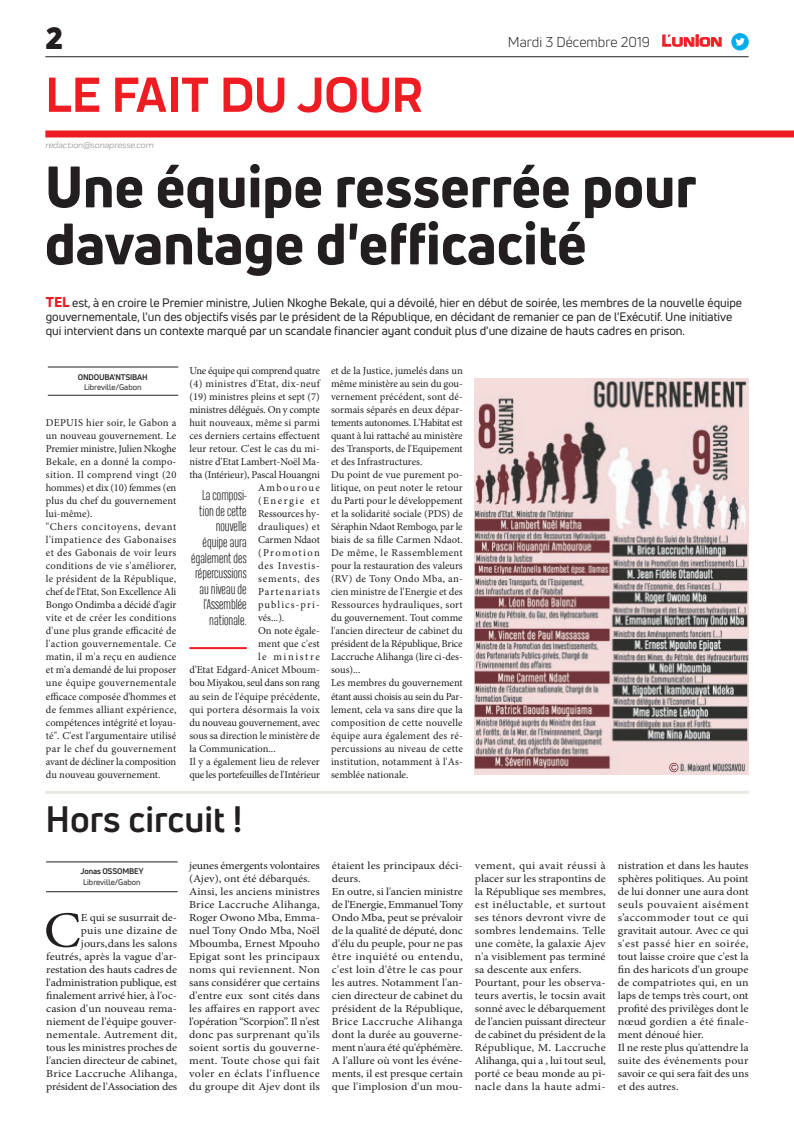
<style>
.page{position:relative;width:794px;height:1129px;background:#fff}
.page>*{position:absolute;margin:0;border:0;box-sizing:border-box;transform-origin:0 0}
.t1{font:800 57px/57px "Uni Neue";color:#231f20}
.t2{font:700 51px "Praktika";color:#ee1d23}
.t3{font:50.8px "Minion Pro";color:#231f20;scale:1.1 1}
.t4{font:700 36px "Uni Neue";color:#231f20}
.t5{font:900 30px "Uni Neue";color:#231f20}
.t6{font:14px "Uni Neue";color:#231f20}
.t7{font:300 13px/15.6px "Heading Compressed Pro";color:#231f20;text-align:right}
.t8{font:12px/14.4px "Uni Neue";color:#231f20}
.t9{font:10.8px/13px "Minion Pro";color:#231f20;scale:1.1 1}
.t10{font:10.5px/13px "Minion Pro";color:#231f20}
.t11{font:10.5px "Minion Pro";letter-spacing:-.02em;color:#231f20}
.t12{font:10.5px "Minion Pro";letter-spacing:.03em;color:#231f20}
.t13{font:10.5px "Minion Pro";letter-spacing:-.035em;color:#231f20}
.t14{font:10.5px "Minion Pro";letter-spacing:-.03em;color:#231f20}
.t15{font:10.5px "Minion Pro";letter-spacing:.025em;color:#231f20}
.t16{font:10.5px "Minion Pro";letter-spacing:.12em;color:#231f20}
.t17{font:10.5px "Minion Pro";letter-spacing:.07em;color:#231f20}
.t18{font:10.5px "Minion Pro";letter-spacing:.095em;color:#231f20}
.t19{font:10.5px "Minion Pro";letter-spacing:.105em;color:#231f20}
.t20{font:10.5px "Minion Pro";letter-spacing:.075em;color:#231f20}
.t21{font:10.5px "Minion Pro";letter-spacing:.14em;color:#231f20}
.t22{font:10.5px "Minion Pro";letter-spacing:.15em;color:#231f20}
.t23{font:italic 9px "Praktika";color:#818386}
.t24{font:8px "Uni Neue";color:#231f20}
.t25{font:700 8px "Uni Neue";letter-spacing:-.02em;color:#231f20}
.s1{font-family:"Eurostile";font-weight:600;font-size:14.9px;color:#ee1d23}
.s2{font-family:"Eurostile";font-weight:600;font-size:11.4px;color:#ee1d23}
.s3{font-weight:800;font-size:14px;color:#ee1d23}
</style>
<div class="page">
<hr style="left:45px;top:56px;width:703px;height:1px;background:#231f20">
<svg style="left:662px;top:34px;width:60px;height:13px"></svg>
<div style="left:731px;top:33px;width:17px;height:18px;background:#00aeef;border-radius:50%"></div>
<svg style="left:735px;top:38px;width:10px;height:8px"></svg>
<div style="left:45px;top:130px;width:749px;height:7px;background:#ee1d23"></div>
<hr style="left:189px;top:647px;width:58px;height:2px;background:#ee1d23">
<hr style="left:48px;top:394px;width:130px;height:1px;background:#231f20">
<hr style="left:48px;top:367px;width:130px;height:1px;background:#231f20">
<hr style="left:46px;top:891px;width:132px;height:1px;background:#231f20">
<hr style="left:46px;top:861px;width:132px;height:1px;background:#231f20">
<hr style="left:45px;top:790px;width:703px;height:3px;background:#e7e8e2">
<img style="left:474px;top:378px;width:274px;height:396px">
<svg style="left:669px;top:762px;width:9px;height:10px"></svg>
<h3 class="t5" style="left:45px;top:17px;width:19px">2</h3>
<h2 class="t2" style="left:45px;top:54px;width:378px">LE FAIT DU JOUR</h2>
<p class="t23" style="left:45px;top:139px;width:110px">redaction@sonapresse.com</p>
<p class="t6" style="left:508px;top:33px;width:216px">Mardi 3 Décembre 2019 <span class="s1">L</span><span class="s2">UNION</span></p>
<h1 class="t1" style="left:45px;top:157px;width:653px">Une équipe resserrée pour davantage d'efficacité</h1>
<p class="t8" style="left:46px;top:295px;width:698px"><span class="s3">TEL</span> est, à en croire le Premier ministre, Julien Nkoghe Bekale, qui a dévoilé, hier en début de soirée, les membres de la nouvelle équipe gouvernementale, l'un des objectifs visés par le président de la République, en décidant de remanier ce pan de l'Exécutif. Une initiative qui intervient dans un contexte marqué par un scandale financier ayant conduit plus d'une dizaine de hauts cadres en prison.</p>
<p class="t25" style="left:78px;top:371px;width:71px">ONDOUBA'NTSIBAH</p>
<p class="t24" style="left:84px;top:381px;width:59px">Libreville/Gabon</p>
<p class="t10" style="left:46px;top:416px;width:132px">DEPUIS hier soir, le Gabon a un nouveau gouvernement. Le<br>Premier ministre, Julien Nkoghe<br>Bekale, en a donné la compo&shy;sition. Il comprend vingt (20 hommes) et dix (10) femmes (en plus du chef du gouvernement lui-même).<br>"Chers concitoyens, devant l'impatience des Gabonaises et des Gabonais de voir leurs conditions de vie s'améliorer, le président de la République, chef de l'Etat, Son Excellence Ali<br>Bongo Ondimba a décidé d'agir vite et de créer les conditions d'une plus grande efficacité de l'action gouvernementale. Ce matin, il m'a reçu en audience et m'a demandé de lui proposer une équipe gouvernementale efficace composée d'hommes et de femmes alliant expérience, compétences intégrité et loyau&shy;té". C'est l'argumentaire utilisé par le chef du gouvernement avant de décliner la composition du nouveau gouvernement.</p>
<p class="t13" style="left:189px;top:364px;width:132px">Une équipe qui comprend quatre</p>
<p class="t12" style="left:189px;top:377px;width:132px">(4) ministres d'Etat, dix-neuf</p>
<p class="t10" style="left:189px;top:390px;width:132px">(19) ministres pleins et sept (7)</p>
<p class="t10" style="left:189px;top:403px;width:132px">ministres délégués. On y compte</p>
<p class="t10" style="left:189px;top:416px;width:132px">huit nouveaux, même si parmi</p>
<p class="t10" style="left:189px;top:429px;width:132px">ces derniers certains effectuent</p>
<p class="t10" style="left:189px;top:442px;width:132px">leur retour. C'est le cas du mi-</p>
<p class="t10" style="left:189px;top:455px;width:132px">nistre d'Etat Lambert-Noël Ma-</p>
<p class="t10" style="left:189px;top:468px;width:132px">tha (Intérieur), Pascal Houangni</p>
<p class="t16" style="left:258px;top:481px;width:63px">Ambouroue</p>
<p class="t21" style="left:258px;top:494px;width:63px">(Energie et</p>
<p class="t10" style="left:258px;top:507px;width:63px">Ressources hy-</p>
<p class="t12" style="left:258px;top:520px;width:63px">drauliques) et</p>
<p class="t10" style="left:258px;top:533px;width:63px">Carmen Ndaot</p>
<p class="t16" style="left:258px;top:546px;width:63px">(Promotion</p>
<p class="t17" style="left:258px;top:559px;width:63px">des Investis-</p>
<p class="t20" style="left:258px;top:572px;width:63px">sements, des</p>
<p class="t18" style="left:258px;top:585px;width:63px">Partenariats</p>
<p class="t19" style="left:258px;top:598px;width:63px">publics-pri-</p>
<p class="t10" style="left:258px;top:611px;width:28px">vés...).</p>
<p class="t10" style="left:258px;top:624px;width:63px">On note égale-</p>
<p class="t10" style="left:258px;top:637px;width:63px">ment que c'est</p>
<p class="t22" style="left:258px;top:650px;width:63px">le ministre</p>
<p class="t10" style="left:189px;top:663px;width:132px">d'Etat Edgard-Anicet Mboum-</p>
<p class="t14" style="left:189px;top:676px;width:132px">bou Miyakou, seul dans son rang</p>
<p class="t10" style="left:189px;top:689px;width:132px">au sein de l'équipe précédente,</p>
<p class="t15" style="left:189px;top:702px;width:132px">qui portera désormais la voix</p>
<p class="t11" style="left:189px;top:715px;width:132px">du nouveau gouvernement, avec</p>
<p class="t10" style="left:189px;top:728px;width:132px">sous sa direction le ministère de</p>
<p class="t10" style="left:189px;top:741px;width:88px">la Communication...</p>
<p class="t10" style="left:189px;top:754px;width:132px">Il y a également lieu de relever</p>
<p class="t11" style="left:189px;top:767px;width:132px">que les portefeuilles de l'Intérieur</p>
<p class="t7" style="left:191px;top:489px;width:57px">La composi&shy;tion de cette nouvelle équipe aura également des répercussions au niveau de l’Assemblée nationale.</p>
<p class="t10" style="left:331px;top:364px;width:133px">et de la Justice, jumelés dans un même ministère au sein du gou&shy;vernement précédent, sont dé&shy;sormais séparés en deux dépar&shy;tements autonomes. L'Habitat est quant à lui rattaché au ministère des Transports, de l'Equipement et des Infrastructures.<br>Du point de vue purement po&shy;litique, on peut noter le retour du Parti pour le développement et la solidarité sociale (PDS) de<br>Séraphin Ndaot Rembogo, par le biais de sa fille Carmen Ndaot.<br>De même, le Rassemblement pour la restauration des valeurs (RV) de Tony Ondo Mba, an&shy;cien ministre de l'Energie et des<br>Ressources hydrauliques, sort du gouvernement. Tout comme l'ancien directeur de cabinet du président de la République, Brice<br>Laccruche Alihanga (lire ci-des&shy;sous)...<br>Les membres du gouvernement étant aussi choisis au sein du Par&shy;lement, cela va sans dire que la composition de cette nouvelle équipe aura également des ré&shy;percussions au niveau de cette institution, notamment à l'As&shy;semblée nationale.</p>
<h3 class="t4" style="left:45px;top:795px;width:199px">Hors circuit !</h3>
<p class="t25" style="left:81px;top:865px;width:64px">Jonas OSSOMBEY</p>
<p class="t24" style="left:83px;top:876px;width:59px">Libreville/Gabon</p>
<p class="t9" style="left:189px;top:858px;width:120px">jeunes émergents volontaires (Ajev), ont été débarqués.<br>Ainsi, les anciens ministres<br>Brice Laccruche Alihanga,<br>Roger Owono Mba, Emma&shy;nuel Tony Ondo Mba, Noël<br>Mboumba, Ernest Mpouho<br>Epigat sont les principaux noms qui reviennent. Non sans considérer que certains d'entre eux sont cités dans les affaires en rapport avec l'opération “Scorpion”. Il n'est donc pas surprenant qu'ils soient sortis du gouverne&shy;ment. Toute chose qui fait voler en éclats l'influence du groupe dit Ajev dont ils</p>
<p class="t9" style="left:332px;top:858px;width:120px">étaient les principaux déci&shy;deurs.<br>En outre, si l'ancien ministre de l'Energie, Emmanuel Tony<br>Ondo Mba, peut se prévaloir de la qualité de député, donc d'élu du peuple, pour ne pas être inquiété ou entendu, c'est loin d'être le cas pour les autres. Notamment l'an&shy;cien directeur de cabinet du président de la République,<br>Brice Laccruche Alihanga dont la durée au gouverne&shy;ment n'aura été qu'éphémère.<br>A l'allure où vont les événe&shy;ments, il est presque certain que l'implosion d'un mou-</p>
<p class="t9" style="left:475px;top:858px;width:120px">vement, qui avait réussi à placer sur les strapontins de la République ses membres, est inéluctable, et surtout ses ténors devront vivre de sombres lendemains. Telle une comète, la galaxie Ajev n'a visiblement pas terminé sa descente aux enfers.<br>Pourtant, pour les observa&shy;teurs avertis, le tocsin avait sonné avec le débarquement de l'ancien puissant directeur de cabinet du président de la<br>République, M. Laccruche<br>Alihanga, qui a , lui tout seul, porté ce beau monde au pi&shy;nacle dans la haute admi-</p>
<p class="t9" style="left:618px;top:858px;width:120px">nistration et dans les hautes sphères politiques. Au point de lui donner une aura dont seuls pouvaient aisément s’accommoder tout ce qui gravitait autour. Avec ce qui s'est passé hier en soirée, tout laisse croire que c'est la fin des haricots d'un groupe de compatriotes qui, en un laps de temps très court, ont profité des privilèges dont le nœud gordien a été finale&shy;ment dénoué hier.<br>Il ne reste plus qu'attendre la suite des événements pour savoir ce qui sera fait des uns et des autres.</p>
<h3 class="t3" style="left:44px;top:896px;width:35px">C</h3>
<p class="t9" style="left:46px;top:910px;width:120px;text-align:right">E qui se susurrait de-<br>puis une dizaine de jours,dans les salons feutrés, après la vague d'ar&shy;restation des hauts cadres de l'administration publique, est finalement arrivé hier, à l'oc&shy;casion d'un nouveau rema&shy;niement de l'équipe gouver&shy;nementale. Autrement dit, tous les ministres proches de l'ancien directeur de cabinet,<br>Brice Laccruche Alihanga, président de l'Association des</p>
</div>
